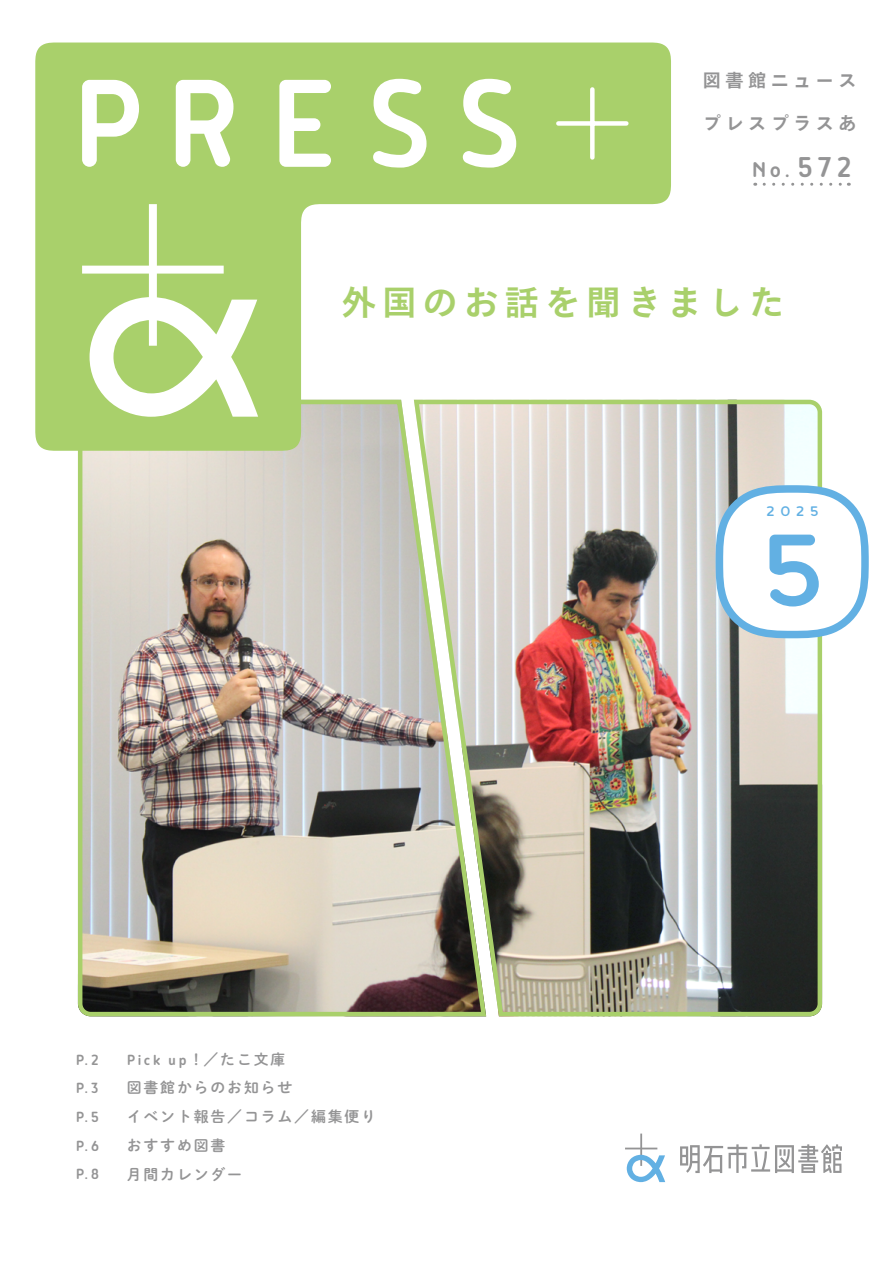
<style>
.page{position:relative;width:893px;height:1263px;background:#fff}
.page>*{position:absolute;margin:0;border:0;box-sizing:border-box;transform-origin:0 0}
.t1{font:125.4px "Noyh R";color:#62b0e3}
.t2{font:700 34.05px "Tazugane Gothic Std N";letter-spacing:.2em;color:#a9d06b}
.t3{font:26.25px "Noyh Slim R";color:#949495}
.t4{font:18px/28.7px "Noyh Slim R";letter-spacing:.125em;color:#949495;text-align:justify}
.t5{font:700 18px "Tazugane Gothic Std N";letter-spacing:.25em;color:#949495}
.t6{font:16.95px "Noyh R";color:#62b0e3}
.t7{font:14.85px/28.7px "Shuei M Go Std B";letter-spacing:.125em;color:#949495}
.s1{font-size:35.1px}
.s2{font-family:"Shuei M Go Std B";font-size:14.85px}
</style>
<div class="page">
<img style="left:489px;top:399px;width:334px;height:618px">
<img style="left:77px;top:451px;width:412px;height:566px">
<svg style="left:35px;top:43px;width:636px;height:408px;fill:#a9d06b"></svg>
<svg style="left:82px;top:80px;width:57px;height:87px"></svg>
<svg style="left:176px;top:80px;width:57px;height:87px"></svg>
<svg style="left:279px;top:80px;width:52px;height:87px"></svg>
<svg style="left:373px;top:79px;width:53px;height:89px"></svg>
<svg style="left:463px;top:79px;width:53px;height:89px"></svg>
<div style="left:590px;top:89px;width:5px;height:68px;background:#fff"></div>
<div style="left:558px;top:121px;width:68px;height:5px;background:#fff"></div>
<svg style="left:82px;top:204px;width:176px;height:213px"></svg>
<svg style="left:716px;top:485px;width:153px;height:153px"></svg>
<svg style="left:680px;top:1144px;width:162px;height:29px"></svg>
<svg style="left:625px;top:1133px;width:40px;height:49px"></svg>
<svg style="left:764px;top:183px;width:85px;height:3px"></svg>
<p class="t5" style="left:703px;top:68px;width:155px">図書館ニュース</p>
<p class="t5" style="left:703px;top:111px;width:155px">プレスプラスあ</p>
<h3 class="t3" style="left:752px;top:154px;width:102px">No. <span class="s1">572</span></h3>
<h2 class="t2" style="left:342px;top:278px;width:444px">外国のお話を聞きました</h2>
<p class="t6" style="left:766px;top:501px;width:54px">2025</p>
<p class="t4" style="left:76px;top:1045px;width:25px">P.2<br>P.3<br>P.5<br>P.6<br>P.8</p>
<p class="t4" style="left:127px;top:1045px;width:160px">Pick up<span class="s2">！／たこ文庫</span></p>
<p class="t7" style="left:127px;top:1073px;width:251px">図書館からのお知らせ<br>イベント報告／コラム／編集便りおすすめ図書<br>月間カレンダー</p>
<h1 class="t1" style="left:762px;top:499px;width:62px">5</h1>
</div>
